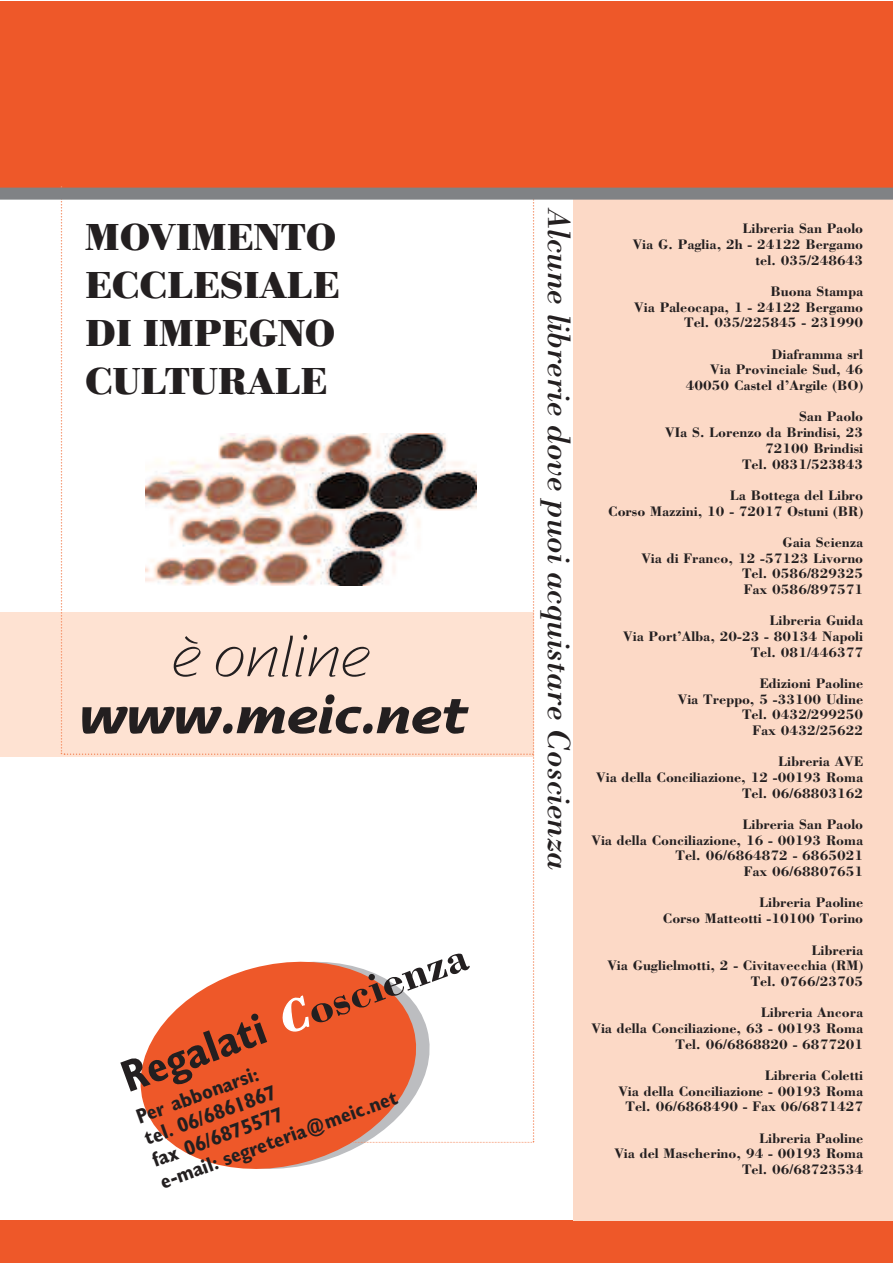
<style>
.page{position:relative;width:893px;height:1263px;background:#fff}
.page>*{position:absolute;margin:0;border:0;box-sizing:border-box;transform-origin:0 0}
.t1{font:60px "Nadianne";color:#231f20}
.t2{font:700 54px "Nadianne";color:#231f20}
.t3{font:700 condensed 45px "Gill Sans";color:#231f20}
.t4{font:700 39px/48px "Bodoni Antiqua T";color:#231f20;text-align:justify}
.t5{font:italic 33px "Bodoni";color:#231f20}
.t6{font:700 condensed 21px/23.1px "Gill Sans";color:#231f20}
.t7{font:700 14.25px/15.8px "Bodoni";color:#231f20;text-align:right}
.s1{font-family:"Bodoni";font-style:italic;font-stretch:normal;color:#fff}
.s2{font-family:"Bodoni";font-stretch:normal}
</style>
<div class="page">
<svg style="left:892px;top:188px;width:1px;height:12px"></svg>
<div style="left:0;top:1px;width:892px;height:188px;background:#ee5829"></div>
<div style="left:0;top:1220px;width:892px;height:43px;background:#ee5829"></div>
<svg style="left:171px;top:1143px;width:193px;height:26px;fill:#ee5829"></svg>
<div style="left:0;top:612px;width:534px;height:145px;background:#fee2d2"></div>
<div style="left:574px;top:196px;width:318px;height:1024px;background:#fcd9c6"></div>
<div style="left:0;top:188px;width:892px;height:12px;background:#808285"></div>
<svg style="left:61px;top:186px;width:473px;height:957px"></svg>
<h3 class="t4" style="left:85px;top:214px;width:256px">MOVIMENTO ECCLESIALE DI IMPEGNO CULTURALE</h3>
<h1 class="t1" style="left:172px;top:623px;width:199px">è online</h1>
<h2 class="t2" style="left:80px;top:682px;width:390px">www.meic.net</h2>
<h3 class="t3" style="left:114px;top:1053px;width:366px;rotate:-20deg">Regalati <span class="s1">C</span><span class="s2">oscienza</span></h3>
<h3 class="t6" style="left:133px;top:1106px;width:253px;rotate:-20deg">Per abbonarsi:<br>tel. 06/6861867<br>fax 06/6875577<br>e-mail: segreteria@meic.net</h3>
<h3 class="t5" style="left:579px;top:209px;width:663px;rotate:90deg">Alcune librerie dove puoi acquistare Coscienza</h3>
<p class="t7" style="left:633px;top:220px;width:232px">Libreria San Paolo<br>Via G. Paglia, 2h - 24122 Bergamo tel. 035/248643</p>
<p class="t7" style="left:634px;top:283px;width:230px">Buona Stampa<br>Via Paleocapa, 1 - 24122 Bergamo<br>Tel. 035/225845 - 231990</p>
<p class="t7" style="left:686px;top:346px;width:179px">Diaframma srl<br>Via Provinciale Sud, 46<br>40050 Castel d’Argile (BO)</p>
<p class="t7" style="left:665px;top:408px;width:200px">San Paolo<br>VIa S. Lorenzo da Brindisi, 23<br>72100 Brindisi<br>Tel. 0831/523843</p>
<p class="t7" style="left:608px;top:487px;width:257px">La Bottega del Libro<br>Corso Mazzini, 10 - 72017 Ostuni (BR)</p>
<p class="t7" style="left:641px;top:534px;width:223px">Gaia Scienza<br>Via di Franco, 12 -57123 Livorno<br>Tel. 0586/829325<br>Fax 0586/897571</p>
<p class="t7" style="left:623px;top:612px;width:241px">Libreria Guida<br>Via Port’Alba, 20-23 - 80134 Napoli<br>Tel. 081/446377</p>
<p class="t7" style="left:678px;top:675px;width:187px">Edizioni Paoline<br>Via Treppo, 5 -33100 Udine<br>Tel. 0432/299250<br>Fax 0432/25622</p>
<p class="t7" style="left:596px;top:753px;width:268px">Libreria AVE<br>Via della Conciliazione, 12 -00193 Roma<br>Tel. 06/68803162</p>
<p class="t7" style="left:591px;top:816px;width:273px">Libreria San Paolo<br>Via della Conciliazione, 16 - 00193 Roma<br>Tel. 06/6864872 - 6865021<br>Fax 06/68807651</p>
<p class="t7" style="left:663px;top:894px;width:202px">Libreria Paoline<br>Corso Matteotti -10100 Torino</p>
<p class="t7" style="left:607px;top:941px;width:257px">Libreria<br>Via Guglielmotti, 2 - Civitavecchia (RM)<br>Tel. 0766/23705</p>
<p class="t7" style="left:591px;top:1004px;width:273px">Libreria Ancora<br>Via della Conciliazione, 63 - 00193 Roma<br>Tel. 06/6868820 - 6877201</p>
<p class="t7" style="left:618px;top:1067px;width:246px">Libreria Coletti<br>Via della Conciliazione - 00193 Roma<br>Tel. 06/6868490 - Fax 06/6871427</p>
<p class="t7" style="left:614px;top:1129px;width:250px">Libreria Paoline<br>Via del Mascherino, 94 - 00193 Roma<br>Tel. 06/68723534</p>
</div>
